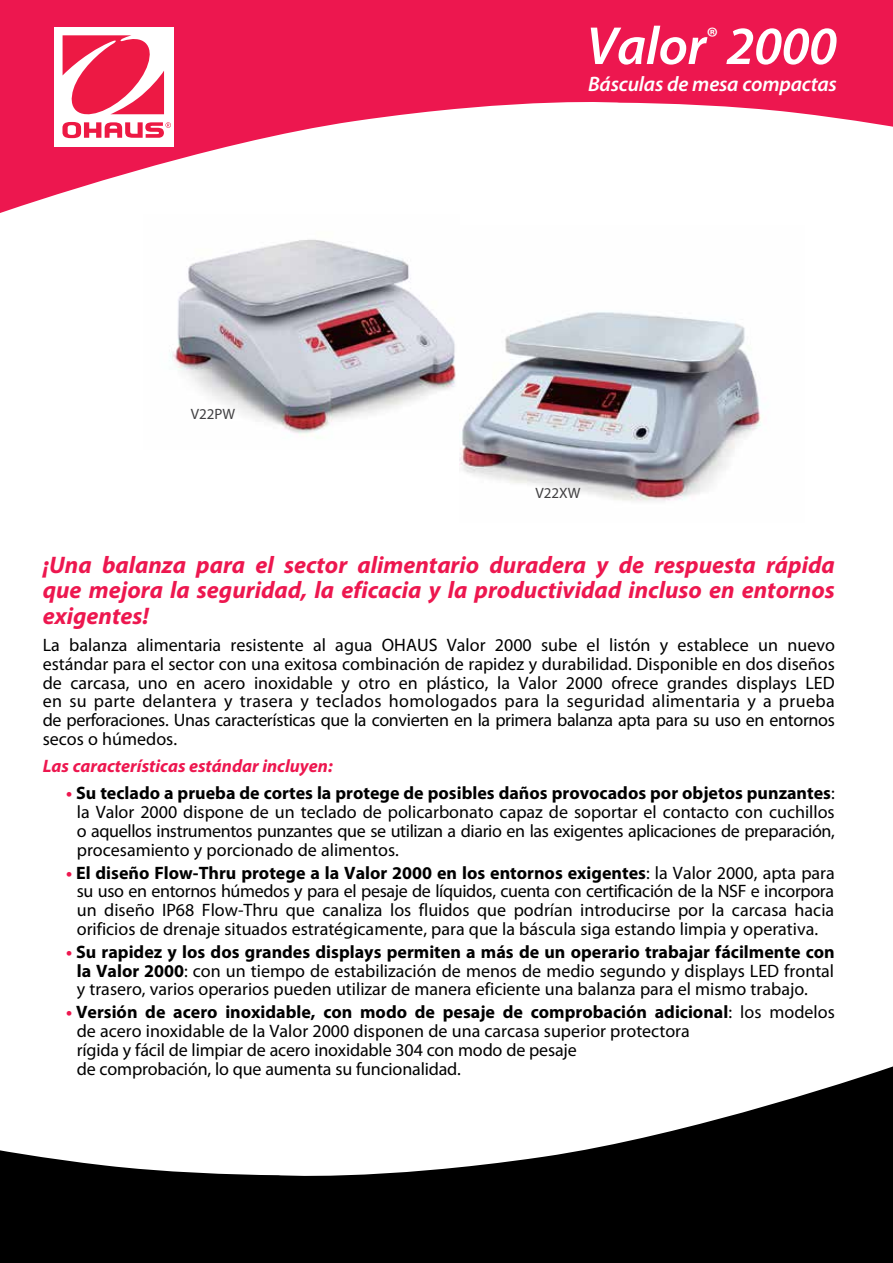
<style>
.page{position:relative;width:893px;height:1263px;background:#fff}
.page>*{position:absolute;margin:0;border:0;box-sizing:border-box;transform-origin:0 0}
.t1{font:italic 600 54px "Myriad Pro";letter-spacing:-.01em;color:#fff}
.t2{font:italic 700 24px/25.5px "Myriad Pro";color:#ed174f;text-align:justify}
.t3{font:italic 600 21px "Myriad Pro";letter-spacing:-.01em;color:#fff}
.t4{font:18px/18.8px "Myriad Pro";color:#000;text-align:justify}
.t5{font:italic 700 18px "Myriad Pro";color:#ed174f}
.t6{font:15px "Myriad Pro";color:#414042}
.s1{font-weight:700;color:#ed174f}
.s2{font-weight:700}
</style>
<div class="page">
<svg style="left:0;top:0;width:893px;height:213px;fill:#ed174f"></svg>
<div style="left:54px;top:27px;width:120px;height:119px;background:#fff"></div>
<svg style="left:62px;top:35px;width:109px;height:103px"></svg>
<svg style="left:0;top:1066px;width:893px;height:197px;fill:#000"></svg>
<img style="left:169px;top:239px;width:287px;height:200px">
<img style="left:460px;top:312px;width:301px;height:190px">
<p class="t6" style="left:191px;top:405px;width:46px">V22PW</p>
<h1 class="t1" style="left:586px;top:12px;width:252px">Valor<sup>®</sup> 2000</h1>
<p class="t3" style="left:588px;top:71px;width:250px">Básculas de mesa compactas</p>
<p class="t6" style="left:535px;top:483px;width:47px">V22XW</p>
<h2 class="t2" style="left:43px;top:551px;width:794px">¡Una balanza para el sector alimentario duradera y de respuesta rápida que mejora la seguridad, la eficacia y la productividad incluso en entornos exigentes!</h2>
<p class="t4" style="left:43px;top:635px;width:794px">La balanza alimentaria resistente al agua OHAUS Valor 2000 sube el listón y establece un nuevo estándar para el sector con una exitosa combinación de rapidez y durabilidad. Disponible en dos diseños de carcasa, uno en acero inoxidable y otro en plástico, la Valor 2000 ofrece grandes displays LED en su parte delantera y trasera y teclados homologados para la seguridad alimentaria y a prueba de perforaciones. Unas características que la convierten en la primera balanza apta para su uso en entornos secos o húmedos.</p>
<p class="t5" style="left:43px;top:754px;width:291px">Las características estándar incluyen:</p>
<p class="t4" style="left:77px;top:783px;width:760px;text-indent:-11px"><span class="s1">•</span> <span class="s2">Su teclado a prueba de cortes la protege de posibles daños provocados por objetos punzantes</span>: la Valor 2000 dispone de un teclado de policarbonato capaz de soportar el contacto con cuchillos o aquellos instrumentos punzantes que se utilizan a diario en las exigentes aplicaciones de preparación, procesamiento y porcionado de alimentos.</p>
<p class="t4" style="left:66px;top:863px;width:770px;text-align:center"><span class="s1">•</span> <span class="s2">El diseño Flow-Thru protege a la Valor 2000 en los entornos exigentes</span>: la Valor 2000, apta para su uso en entornos húmedos y para el pesaje de líquidos, cuenta con certificación de la NSF e incorpora un diseño IP68 Flow-Thru que canaliza los fluidos que podrían introducirse por la carcasa hacia orificios de drenaje situados estratégicamente, para que la báscula siga estando limpia y operativa.</p>
<p class="t4" style="left:77px;top:942px;width:759px;text-indent:-11px"><span class="s1">•</span> <span class="s2">Su rapidez y los dos grandes displays permiten a más de un operario trabajar fácilmente con la Valor 2000</span>: con un tiempo de estabilización de menos de medio segundo y displays LED frontal y trasero, varios operarios pueden utilizar de manera eficiente una balanza para el mismo trabajo.</p>
<p class="t4" style="left:77px;top:1003px;width:760px;text-align:left;text-indent:-11px"><span class="s1">•</span> <span class="s2">Versión de acero inoxidable, con modo de pesaje de comprobación adicional</span>: los modelos de acero inoxidable de la Valor 2000 disponen de una carcasa superior protectora<br>rígida y fácil de limpiar de acero inoxidable 304 con modo de pesaje<br>de comprobación, lo que aumenta su funcionalidad.</p>
</div>
